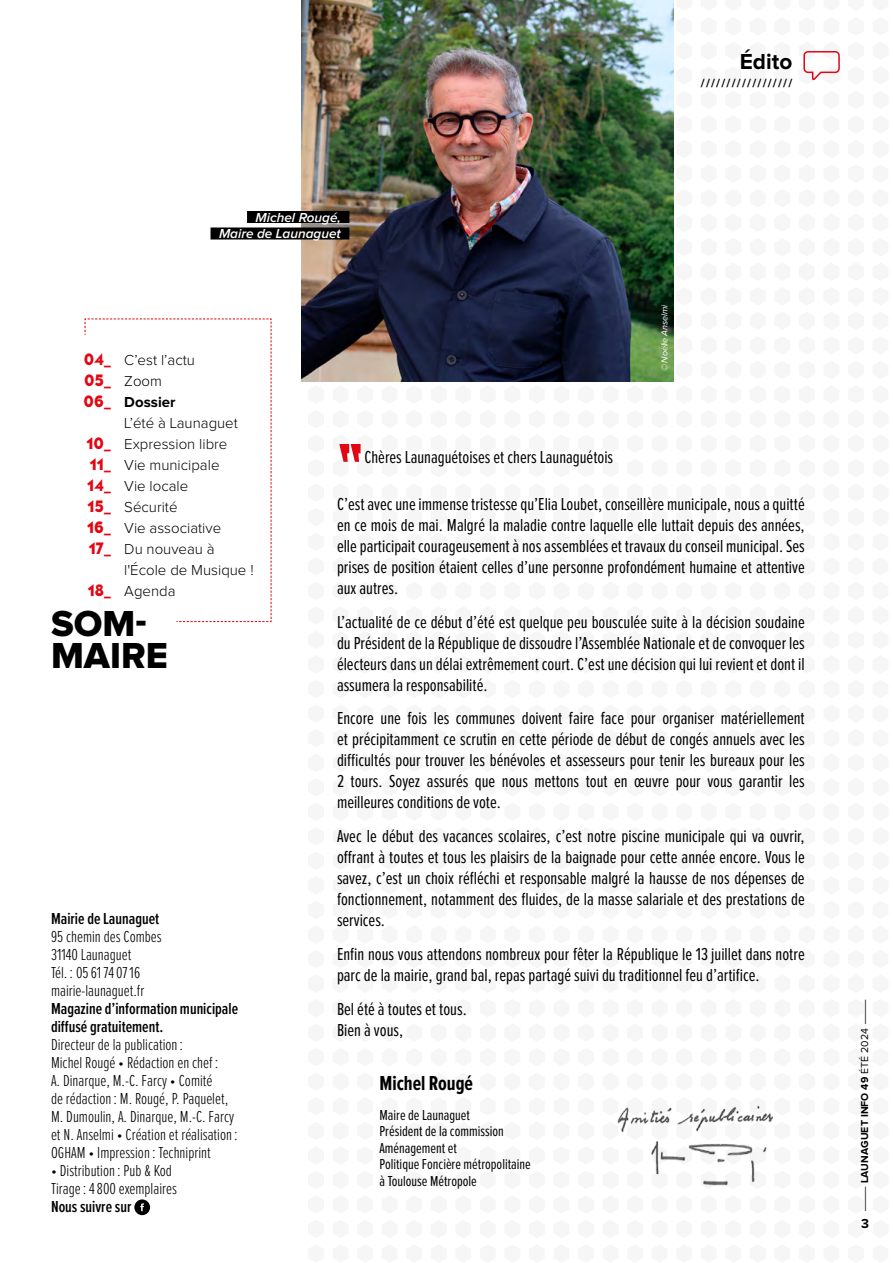
<style>
.page{position:relative;width:893px;height:1263px;background:#fff}
.page>*{position:absolute;margin:0;border:0;box-sizing:border-box;transform-origin:0 0}
.Agenda_lieu{font:700 58.5px "Mesmerize Rg";color:#e30613}
.t1{font:37.5px/32.7px "Proxima Nova Extrabld";color:#000}
.Rubrique_G{font:700 22.5px "Proxima Nova";color:#000}
.Agenda_lieu-2{font:700 21px "Proxima Nova Ex Cn";color:#000}
.Agenda_lieu-3{font:18px/21px "Proxima Nova Ex Cn";color:#000;text-align:justify}
.Agenda_lieu-4{font:300 16.5px/18px "Proxima Nova Ex Cn";color:#000}
.Agenda_lieu-5{font:600 16.5px "Proxima Nova Ex Cn";color:#000}
.t2{font:300 15px/21px "Proxima Nova";color:#000}
.Agenda_lieu-6{font:15px "Proxima Nova Ex Cn";color:#000}
.Légende{font:italic 600 13.5px "Proxima Nova";color:#fff}
.Agenda_lieu-7{font:700 13.5px "Proxima Nova";color:#000}
.Rubrique_G-2{font:700 12px "Proxima Nova";color:#000}
.Agenda_lieu-8{font:700 10.5px "Proxima Nova";letter-spacing:.01em;color:#000}
.t3{font:italic 9px "Proxima Nova";letter-spacing:-.02em;color:#fff}
.s1{font-family:"Mesmerize Rg";font-weight:700;color:#e30613}
.s2{font-weight:700}
.s3{font-weight:600}
.s4{font-weight:400}
</style>
<div class="page">
<img style="left:302px;top:0;width:371px;height:381px">
<svg style="left:84px;top:318px;width:188px;height:304px"></svg>
<svg style="left:803px;top:51px;width:37px;height:30px"></svg>
<svg style="left:134px;top:1199px;width:16px;height:16px"></svg>
<img style="left:617px;top:1105px;width:156px;height:81px">
<div style="left:247px;top:211px;width:102px;height:12px;background:#000"></div>
<div style="left:210px;top:227px;width:139px;height:12px;background:#000"></div>
<p class="Légende" style="left:256px;top:211px;width:87px">Michel Rougé,</p>
<p class="Légende" style="left:219px;top:227px;width:123px">Maire de Launaguet</p>
<p class="Rubrique_G" style="left:740px;top:51px;width:54px">Édito</p>
<p class="Rubrique_G-2" style="left:701px;top:77px;width:93px">//////////////////</p>
<p class="t2" style="left:84px;top:350px;width:113px"><span class="s1">04_</span> C’est l’actu</p>
<p class="t2" style="left:84px;top:371px;width:79px"><span class="s1">05_</span> Zoom</p>
<p class="t2" style="left:124px;top:392px;width:115px;text-indent:-41px"><span class="s1">06_</span> <span class="s2">Dossier<br></span>L’été à Launaguet</p>
<p class="t2" style="left:86px;top:434px;width:143px"><span class="s1">10_</span> Expression libre</p>
<p class="t2" style="left:90px;top:455px;width:131px"><span class="s1">11_</span> Vie municipale</p>
<p class="t2" style="left:87px;top:476px;width:103px"><span class="s1">14_</span> Vie locale</p>
<p class="t2" style="left:88px;top:497px;width:92px"><span class="s1">15_</span> Sécurité</p>
<p class="t2" style="left:87px;top:518px;width:136px"><span class="s1">16_</span> Vie associative</p>
<p class="t2" style="left:124px;top:539px;width:131px;text-indent:-35px"><span class="s1">17_</span> Du nouveau à l'École de Musique !</p>
<p class="t2" style="left:88px;top:581px;width:89px"><span class="s1">18_</span> Agenda</p>
<p class="t1" style="left:51px;top:608px;width:118px">SOM-<br>MAIRE</p>
<p class="Agenda_lieu-4" style="left:51px;top:909px;width:112px"><span class="s3">Mairie de Launaguet<br></span>95 chemin des Combes<br>31140 Launaguet<br>Tél. : 05 61 74 07 16 mairie-launaguet.fr</p>
<p class="Agenda_lieu-4" style="left:51px;top:999px;width:189px"><span class="s3">Magazine d’information municipale diffusé gratuitement.<br></span>Directeur de la publication :<br>Michel Rougé • Rédaction en chef :<br>A. Dinarque, M.-C. Farcy • Comité<br>de rédaction : M. Rougé, P. Paquelet, M. Dumoulin, A. Dinarque, M.-C. Farcy et N. Anselmi • Création et réalisation :<br>OGHAM • Impression : Techniprint</p>
<p class="Agenda_lieu-4" style="left:51px;top:1161px;width:122px">• Distribution : Pub &amp; Kod</p>
<p class="Agenda_lieu-4" style="left:51px;top:1179px;width:127px">Tirage : 4 800 exemplaires</p>
<p class="Agenda_lieu-5" style="left:51px;top:1194px;width:82px">Nous suivre sur</p>
<p class="t3" style="left:660px;top:371px;width:68px;rotate:-90deg">© Noëlie Anselmi</p>
<p class="Agenda_lieu" style="left:337px;top:434px;width:28px">“</p>
<p class="Agenda_lieu-3" style="left:364px;top:448px;width:250px">Chères Launaguétoises et chers Launaguétois</p>
<p class="Agenda_lieu-3" style="left:337px;top:494px;width:469px">C’est avec une immense tristesse qu’Elia Loubet, conseillère municipale, nous a quitté en ce mois de mai. Malgré la maladie contre laquelle elle luttait depuis des années, elle participait courageusement à nos assemblées et travaux du conseil municipal. Ses prises de position étaient celles d’une personne profondément humaine et attentive aux autres.</p>
<p class="Agenda_lieu-3" style="left:337px;top:612px;width:469px">L’actualité de ce début d’été est quelque peu bousculée suite à la décision soudaine du Président de la République de dissoudre l’Assemblée Nationale et de convoquer les électeurs dans un délai extrêmement court. C’est une décision qui lui revient et dont il assumera la responsabilité.</p>
<p class="Agenda_lieu-3" style="left:337px;top:709px;width:469px">Encore une fois les communes doivent faire face pour organiser matériellement et précipitamment ce scrutin en cette période de début de congés annuels avec les difficultés pour trouver les bénévoles et assesseurs pour tenir les bureaux pour les 2 tours. Soyez assurés que nous mettons tout en œuvre pour vous garantir les meilleures conditions de vote.</p>
<p class="Agenda_lieu-3" style="left:337px;top:826px;width:469px">Avec le début des vacances scolaires, c’est notre piscine municipale qui va ouvrir, offrant à toutes et tous les plaisirs de la baignade pour cette année encore. Vous le savez, c’est un choix réfléchi et responsable malgré la hausse de nos dépenses de fonctionnement, notamment des fluides, de la masse salariale et des prestations de services.</p>
<p class="Agenda_lieu-3" style="left:337px;top:944px;width:469px">Enfin nous vous attendons nombreux pour fêter la République le 13 juillet dans notre parc de la mairie, grand bal, repas partagé suivi du traditionnel feu d’artifice.</p>
<p class="Agenda_lieu-3" style="left:337px;top:999px;width:131px">Bel été à toutes et tous.</p>
<p class="Agenda_lieu-3" style="left:337px;top:1020px;width:68px">Bien à vous,</p>
<p class="Agenda_lieu-2" style="left:379px;top:1074px;width:95px">Michel Rougé</p>
<p class="Agenda_lieu-6" style="left:379px;top:1108px;width:92px">Maire de Launaguet</p>
<p class="Agenda_lieu-6" style="left:379px;top:1124px;width:126px">Président de la commission</p>
<p class="Agenda_lieu-6" style="left:379px;top:1141px;width:79px">Aménagement et</p>
<p class="Agenda_lieu-6" style="left:379px;top:1157px;width:153px">Politique Foncière métropolitaine</p>
<p class="Agenda_lieu-6" style="left:379px;top:1174px;width:99px">à Toulouse Métropole</p>
<p class="Agenda_lieu-8" style="left:860px;top:1212px;width:215px;rotate:-90deg"><span class="s4">—</span>LAUNAGUET INFO 49 <span class="s4">Été 2024 —</span></p>
<p class="Agenda_lieu-7" style="left:861px;top:1217px;width:9px">3</p>
</div>
